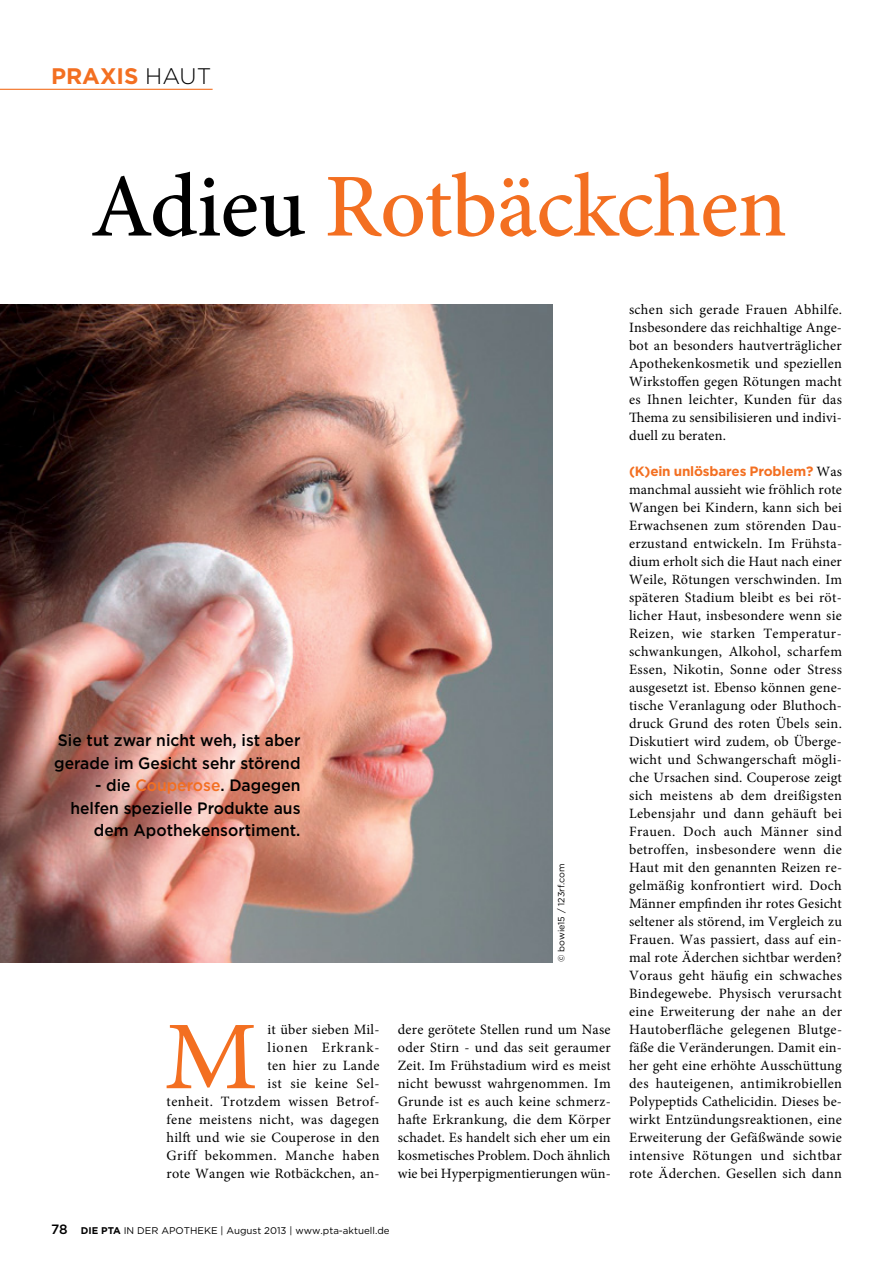
<style>
.page{position:relative;width:893px;height:1263px;background:#fff}
.page>*{position:absolute;margin:0;border:0;box-sizing:border-box;transform-origin:0 0}
.t1{font:97.2px "Minion Pro";color:#f36f21;scale:1.09 1}
.t2{font:500 90px "Minion Pro";letter-spacing:-.01em;color:#f36f21}
.t3{font:700 22.5px "Gotham";color:#f36f21}
.t4{font:500 16.5px/22.5px "Gotham";color:#000;scale:.95 1}
.t5{font:14.25px/18px "Minion Pro";letter-spacing:.02em;color:#000;text-align:justify}
.t6{font:700 13.5px "Gotham";letter-spacing:-.015em;color:#f36f21}
.t7{font:9.75px "Gotham";color:#000}
.t8{font:9px "Gotham";color:#000}
.s1{font-weight:300;color:#000}
.s2{color:#000}
.s3{color:#f36f21}
.s4{font-weight:500;font-size:13.5px}
.s5{font-weight:700}
.s6{font-family:"Minion Pro";font-weight:400;font-size:14.25px;color:#000}
</style>
<div class="page">
<img style="left:0;top:305px;width:553px;height:657px">
<hr style="left:0;top:89px;width:213px;height:1px;background:#f36f21">
<h3 class="t3" style="left:51px;top:61px;width:162px">PRAXIS <span class="s1">Haut</span></h3>
<h2 class="t2" style="left:91px;top:146px;width:698px"><span class="s2">Adieu</span> Rotbäckchen</h2>
<p class="t4" style="left:54px;top:729px;width:261px">Sie tut zwar nicht weh, ist aber gerade im Gesicht sehr störend</p>
<p class="t4" style="left:70px;top:774px;width:244px;text-align:right">- die <span class="s3">Couperose</span>. Dagegen helfen spezielle Produkte aus dem Apothekensortiment.</p>
<p class="t8" style="left:555px;top:962px;width:100px;rotate:-90deg">© bowie15 / 123rf.com</p>
<p class="t5" style="left:167px;top:1021px;width:215px;text-align:right">it über sieben Mil-<br>lionen Erkrank-<br>ten hier zu Lande<br>ist sie keine Sel-<br>tenheit. Trotzdem wissen Betrof&shy;fene meistens nicht, was dagegen hilft und wie sie Couperose in den<br>Griff bekommen. Manche haben rote Wangen wie Rotbäckchen, an-</p>
<p class="t5" style="left:398px;top:1021px;width:215px">dere gerötete Stellen rund um Nase oder Stirn - und das seit geraumer Zeit. Im Frühstadium wird es meist nicht bewusst wahrgenommen. Im Grunde ist es auch keine schmerz&shy;hafte Erkrankung, die dem Körper schadet. Es handelt sich eher um ein kosmetisches Problem. Doch ähnlich wie bei Hyperpigmentierungen wün-</p>
<h1 class="t1" style="left:164px;top:992px;width:88px">M</h1>
<p class="t7" style="left:51px;top:1224px;width:340px"><span class="s4">78</span> <span class="s5">DIE PTA</span> IN DER APOTHEKE | August 2013 | www.pta-aktuell.de</p>
<p class="t5" style="left:629px;top:301px;width:215px">schen sich gerade Frauen Abhilfe.<br>Insbesondere das reichhaltige Ange&shy;bot an besonders hautverträglicher Apothekenkosmetik und speziellen Wirkstoffen gegen Rötungen macht es Ihnen leichter, Kunden für das Thema zu sensibilisieren und indivi&shy;duell zu beraten.</p>
<p class="t6" style="left:629px;top:462px;width:214px">(K)ein unlösbares Problem? <span class="s6">Was</span></p>
<p class="t5" style="left:629px;top:481px;width:215px">manchmal aussieht wie fröhlich rote Wangen bei Kindern, kann sich bei Erwachsenen zum störenden Dau&shy;erzustand entwickeln. Im Frühsta&shy;dium erholt sich die Haut nach einer Weile, Rötungen verschwinden. Im späteren Stadium bleibt es bei röt&shy;licher Haut, insbesondere wenn sie Reizen, wie starken Temperatur&shy;schwankungen, Alkohol, scharfem Essen, Nikotin, Sonne oder Stress ausgesetzt ist. Ebenso können gene&shy;tische Veranlagung oder Bluthoch&shy;druck Grund des roten Übels sein.<br>Diskutiert wird zudem, ob Überge&shy;wicht und Schwangerschaft mögli&shy;che Ursachen sind. Couperose zeigt sich meistens ab dem dreißigsten Lebensjahr und dann gehäuft bei Frauen. Doch auch Männer sind betroffen, insbesondere wenn die Haut mit den genannten Reizen re&shy;gelmäßig konfrontiert wird. Doch Männer empfinden ihr rotes Gesicht seltener als störend, im Vergleich zu Frauen. Was passiert, dass auf ein&shy;mal rote Äderchen sichtbar werden?<br>Voraus geht häufig ein schwaches Bindegewebe. Physisch verursacht eine Erweiterung der nahe an der Hautoberfläche gelegenen Blutge&shy;fäße die Veränderungen. Damit ein&shy;her geht eine erhöhte Ausschüttung des hauteigenen, antimikrobiellen Polypeptids Cathelicidin. Dieses be&shy;wirkt Entzündungsreaktionen, eine Erweiterung der Gefäßwände sowie intensive Rötungen und sichtbar rote Äderchen. Gesellen sich dann</p>
</div>
